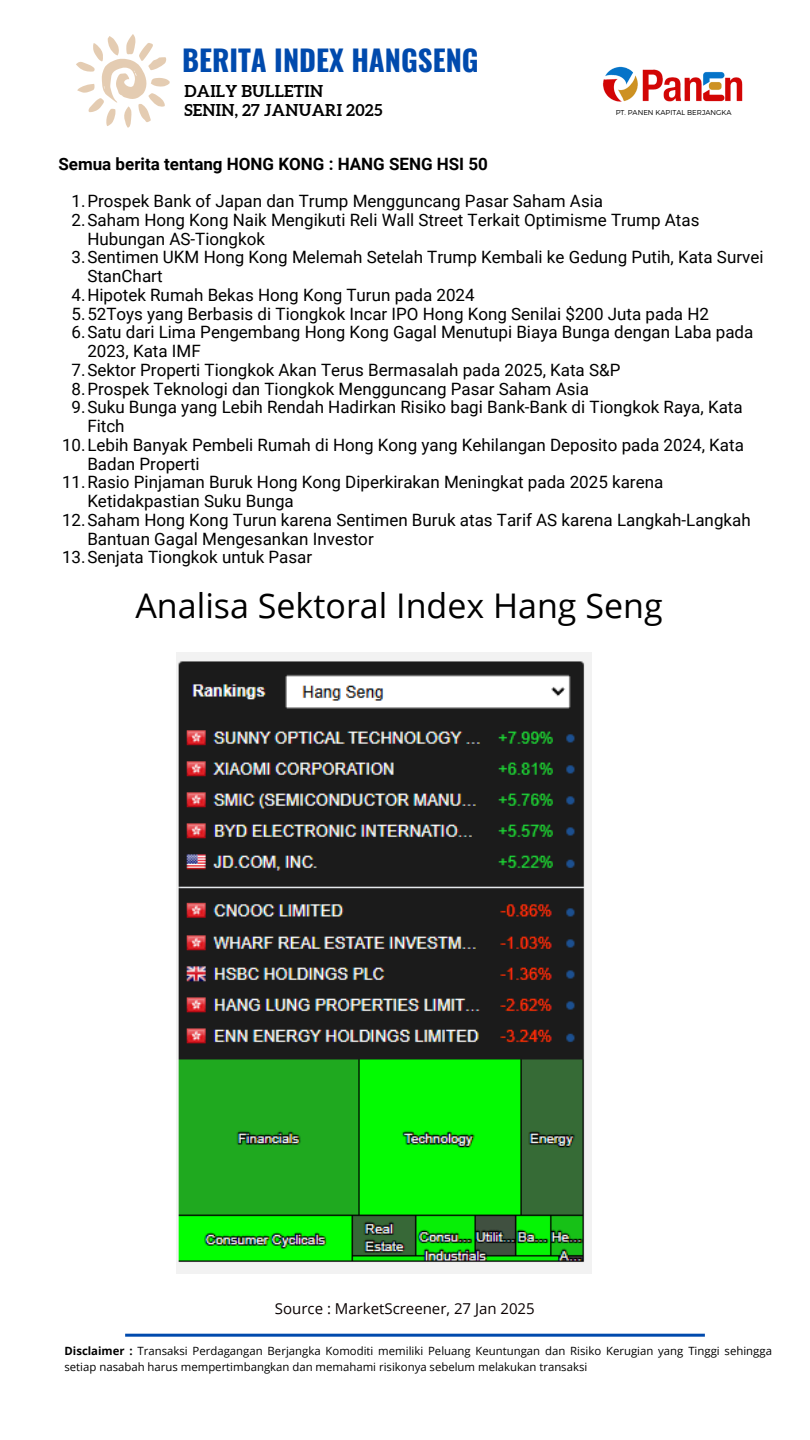
<style>
.page{position:relative;width:810px;height:1440px;background:#fff}
.page>*{position:absolute;margin:0;border:0;box-sizing:border-box;transform-origin:0 0}
.t1{font:34px "Open Sans";color:#000}
.t2{font:700 28.9px "Oswald";color:#004aad}
.t3{font:17px/18.8px "Roboto";color:#000}
.t4{font:700 17px "Roboto";color:#000}
.t5{font:700 16.3px/19.1px "Aleo";letter-spacing:.015em;color:#000}
.t6{font:15px "Open Sans";color:#090000}
.t7{font:11.4px/15.8px "Open Sans";color:#000}
.t8{font:300 7.1px "Montserrat";color:#000}
.s1{font-weight:700}
</style>
<div class="page">
<svg style="left:76px;top:34px;width:94px;height:94px"></svg>
<img style="left:603px;top:66px;width:140px;height:36px">
<hr style="left:125px;top:1334px;width:580px;height:3px;background:#004aad">
<img style="left:177px;top:652px;width:414px;height:621px">
<h2 class="t2" style="left:182px;top:38px;width:298px">BERITA INDEX HANGSENG</h2>
<h3 class="t5" style="left:184px;top:81px;width:199px">DAILY BULLETIN<br>SENIN, 27 JANUARI 2025</h3>
<p class="t4" style="left:58px;top:154px;width:431px">Semua berita tentang HONG KONG : HANG SENG HSI 50</p>
<h4 class="t3" style="left:72px;top:192px;width:533px">1.Prospek Bank of Japan dan Trump Mengguncang Pasar Saham Asia</h4>
<p class="t3" style="left:87px;top:211px;width:614px;text-indent:-16px">2.Saham Hong Kong Naik Mengikuti Reli Wall Street Terkait Optimisme Trump Atas<br>Hubungan AS-Tiongkok</p>
<p class="t3" style="left:87px;top:248px;width:678px;text-indent:-16px">3.Sentimen UKM Hong Kong Melemah Setelah Trump Kembali ke Gedung Putih, Kata Survei<br>StanChart</p>
<p class="t3" style="left:72px;top:286px;width:405px">4.Hipotek Rumah Bekas Hong Kong Turun pada 2024</p>
<p class="t3" style="left:72px;top:304px;width:639px">5.52Toys yang Berbasis di Tiongkok Incar IPO Hong Kong Senilai $200 Juta pada H2</p>
<p class="t3" style="left:87px;top:323px;width:668px;text-indent:-16px">6.Satu dari Lima Pengembang Hong Kong Gagal Menutupi Biaya Bunga dengan Laba pada<br>2023, Kata IMF</p>
<p class="t3" style="left:72px;top:361px;width:550px">7.Sektor Properti Tiongkok Akan Terus Bermasalah pada 2025, Kata S&amp;P</p>
<p class="t3" style="left:72px;top:379px;width:519px">8.Prospek Teknologi dan Tiongkok Mengguncang Pasar Saham Asia</p>
<p class="t3" style="left:87px;top:398px;width:657px;text-indent:-16px">9.Suku Bunga yang Lebih Rendah Hadirkan Risiko bagi Bank-Bank di Tiongkok Raya, Kata<br>Fitch</p>
<p class="t3" style="left:87px;top:436px;width:658px;text-indent:-25px">10.Lebih Banyak Pembeli Rumah di Hong Kong yang Kehilangan Deposito pada 2024, Kata<br>Badan Properti</p>
<p class="t3" style="left:87px;top:473px;width:577px;text-indent:-25px">11.Rasio Pinjaman Buruk Hong Kong Diperkirakan Meningkat pada 2025 karena<br>Ketidakpastian Suku Bunga</p>
<p class="t3" style="left:87px;top:511px;width:665px;text-indent:-25px">12.Saham Hong Kong Turun karena Sentimen Buruk atas Tarif AS karena Langkah-Langkah<br>Bantuan Gagal Mengesankan Investor</p>
<p class="t3" style="left:62px;top:548px;width:252px">13.Senjata Tiongkok untuk Pasar</p>
<p class="t1" style="left:135px;top:581px;width:529px">Analisa Sektoral Index Hang Seng</p>
<p class="t8" style="left:616px;top:107px;width:117px">PT. PANEN KAPITAL BERJANGKA</p>
<p class="t6" style="left:275px;top:1298px;width:261px">Source : MarketScreener, 27 Jan 2025</p>
<h1 class="t7" style="left:64px;top:1343px;width:709px"><span class="s1">Disclaimer :</span> Transaksi Perdagangan Berjangka Komoditi memiliki Peluang Keuntungan dan Risiko Kerugian yang Tinggi sehingga setiap nasabah harus mempertimbangkan dan memahami risikonya sebelum melakukan transaksi</h1>
</div>
